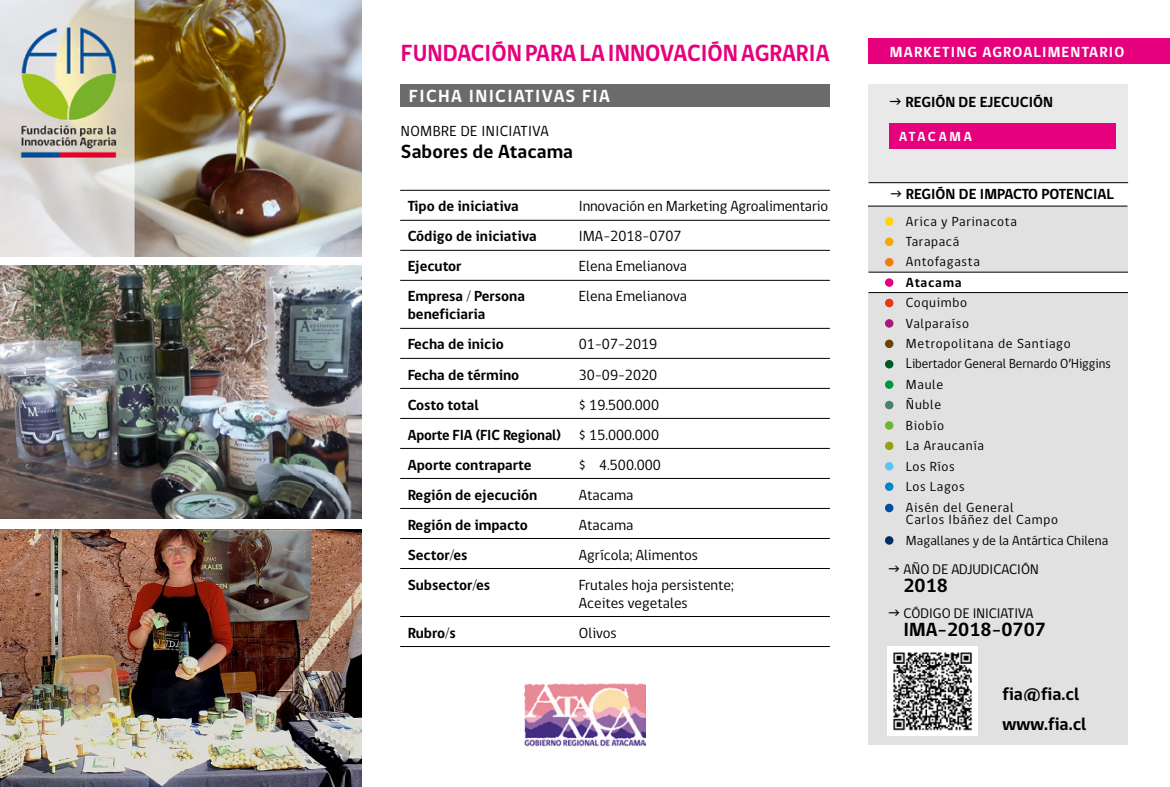
<style>
.page{position:relative;width:1170px;height:787px;background:#fff}
.page>*{position:absolute;margin:0;border:0;box-sizing:border-box;transform-origin:0 0}
.t1{font:700 24px "gob CL";color:#e6007d;scale:.96 1}
.t2{font:700 19.5px "gob CL";color:#000}
.t3{font:700 18px/30px "gob CL";color:#000}
.t4{font:700 18px "gob CL";letter-spacing:.075em;color:#fff}
.t5{font:700 15px/30px "gob CL";color:#000}
.t6{font:15px/18px "gob CL";color:#000}
.t7{font:700 15px "gob CL";letter-spacing:.075em;color:#fff}
.t8{font:15px "gob CL";letter-spacing:.025em;color:#000}
.t9{font:14.25px "gob CL";color:#000}
.t10{font:13.5px/20.5px "gob CL";letter-spacing:.05em;color:#000}
.t11{font:13.5px/20.4px "gob CL";color:#000}
.t12{font:700 13.5px "gob CL";letter-spacing:.05em;color:#000}
.t13{font:700 13.5px "gob CL";letter-spacing:.19em;color:#fff}
.s1{font-weight:400}
.s2{font-size:14.85px}
</style>
<div class="page">
<div style="left:868px;top:292px;width:259px;height:452px;background:#e1e1e1"></div>
<hr style="left:400px;top:190px;width:429px;height:1px;background:#000">
<hr style="left:400px;top:220px;width:429px;height:1px;background:#000">
<hr style="left:400px;top:250px;width:429px;height:1px;background:#000">
<hr style="left:400px;top:280px;width:429px;height:1px;background:#000">
<hr style="left:400px;top:328px;width:429px;height:1px;background:#000">
<hr style="left:400px;top:358px;width:429px;height:1px;background:#000">
<hr style="left:400px;top:388px;width:429px;height:1px;background:#000">
<hr style="left:400px;top:418px;width:429px;height:1px;background:#000">
<hr style="left:400px;top:448px;width:429px;height:1px;background:#000">
<hr style="left:400px;top:478px;width:429px;height:1px;background:#000">
<hr style="left:400px;top:508px;width:429px;height:1px;background:#000">
<hr style="left:400px;top:538px;width:429px;height:1px;background:#000">
<hr style="left:400px;top:568px;width:429px;height:1px;background:#000">
<hr style="left:400px;top:616px;width:429px;height:1px;background:#000">
<hr style="left:400px;top:646px;width:429px;height:1px;background:#000">
<div style="left:868px;top:84px;width:259px;height:99px;background:#e9e9e9"></div>
<div style="left:868px;top:206px;width:259px;height:66px;background:#e1e1e1"></div>
<hr style="left:868px;top:272px;width:259px;height:1px;background:#000">
<hr style="left:868px;top:292px;width:259px;height:1px;background:#000">
<svg style="left:884px;top:217px;width:9px;height:9px"></svg>
<svg style="left:884px;top:237px;width:9px;height:9px"></svg>
<div style="left:884px;top:258px;width:9px;height:8px;background:#ef7d00;border-radius:50%"></div>
<svg style="left:884px;top:278px;width:9px;height:9px"></svg>
<div style="left:884px;top:299px;width:9px;height:8px;background:#e63612;border-radius:50%"></div>
<svg style="left:884px;top:319px;width:9px;height:9px"></svg>
<svg style="left:884px;top:339px;width:9px;height:9px"></svg>
<div style="left:884px;top:360px;width:9px;height:8px;background:#005925;border-radius:50%"></div>
<svg style="left:884px;top:380px;width:9px;height:9px"></svg>
<div style="left:884px;top:401px;width:9px;height:8px;background:#49806e;border-radius:50%"></div>
<svg style="left:884px;top:421px;width:9px;height:9px"></svg>
<svg style="left:884px;top:441px;width:9px;height:9px"></svg>
<div style="left:884px;top:462px;width:9px;height:8px;background:#5bc5f2;border-radius:50%"></div>
<svg style="left:884px;top:482px;width:9px;height:9px"></svg>
<div style="left:884px;top:504px;width:9px;height:8px;background:#004e9e;border-radius:50%"></div>
<div style="left:884px;top:536px;width:9px;height:8px;background:#002f62;border-radius:50%"></div>
<div style="left:889px;top:123px;width:226px;height:26px;background:#e6007d"></div>
<div style="left:868px;top:38px;width:301px;height:26px;background:#e6007d"></div>
<hr style="left:868px;top:182px;width:259px;height:1px;background:#000">
<hr style="left:867px;top:206px;width:260px;height:1px;background:#000">
<div style="left:400px;top:84px;width:429px;height:23px;background:#6b6b6a"></div>
<img style="left:887px;top:646px;width:89px;height:90px">
<img style="left:0;top:0;width:361px;height:256px">
<img style="left:0;top:265px;width:361px;height:253px">
<img style="left:0;top:529px;width:361px;height:258px">
<img style="left:524px;top:683px;width:122px;height:63px">
<h1 class="t1" style="left:401px;top:37px;width:448px">FUNDACIÓN PARA LA INNOVACIÓN AGRARIA</h1>
<p class="t4" style="left:409px;top:83px;width:203px">FICHA INICIATIVAS FIA</p>
<p class="t8" style="left:401px;top:121px;width:149px">NOMBRE DE INICIATIVA</p>
<h2 class="t2" style="left:401px;top:138px;width:174px">Sabores de Atacama</h2>
<p class="t5" style="left:407px;top:192px;width:113px">Tipo de iniciativa</p>
<p class="t6" style="left:579px;top:198px;width:251px">Innovación en Marketing Agroalimentario</p>
<p class="t5" style="left:407px;top:222px;width:131px">Código de iniciativa</p>
<p class="t6" style="left:579px;top:228px;width:104px">IMA-2018-0707</p>
<p class="t5" style="left:407px;top:252px;width:55px">Ejecutor</p>
<p class="t6" style="left:579px;top:258px;width:110px">Elena Emelianova</p>
<p class="t5" style="left:407px;top:282px;width:119px">Empresa / Persona</p>
<p class="t6" style="left:579px;top:288px;width:110px">Elena Emelianova</p>
<p class="t5" style="left:407px;top:300px;width:98px">beneficiaria<br>Fecha de inicio</p>
<p class="t6" style="left:579px;top:336px;width:80px">01-07-2019</p>
<p class="t5" style="left:407px;top:360px;width:113px">Fecha de término</p>
<p class="t6" style="left:579px;top:366px;width:80px">30-09-2020</p>
<p class="t5" style="left:407px;top:390px;width:73px">Costo total</p>
<p class="t5" style="left:407px;top:390px;width:253px;text-align:justify;text-indent:171px"><span class="s1">$ 19.500.000<br></span>Aporte FIA (FIC Regional) <span class="s1">$ 15.000.000<br></span>Aporte contraparte</p>
<p class="t6" style="left:579px;top:456px;width:84px">$ 4.500.000</p>
<p class="t5" style="left:407px;top:480px;width:131px">Región de ejecución</p>
<p class="t6" style="left:579px;top:486px;width:56px">Atacama</p>
<p class="t5" style="left:407px;top:510px;width:122px">Región de impacto</p>
<p class="t6" style="left:579px;top:516px;width:56px">Atacama</p>
<p class="t5" style="left:407px;top:540px;width:61px">Sector/es</p>
<p class="t6" style="left:579px;top:546px;width:121px">Agrícola; Alimentos</p>
<p class="t5" style="left:407px;top:570px;width:84px">Subsector/es</p>
<p class="t6" style="left:579px;top:576px;width:156px">Frutales hoja persistente;<br>Aceites vegetales</p>
<p class="t5" style="left:407px;top:618px;width:50px">Rubro/s</p>
<p class="t6" style="left:579px;top:624px;width:39px">Olivos</p>
<p class="t7" style="left:889px;top:42px;width:236px">MARKETING AGROALIMENTARIO</p>
<p class="t5" style="left:905px;top:87px;width:149px">REGIÓN DE EJECUCIÓN</p>
<p class="t13" style="left:899px;top:127px;width:74px">ATACAMA</p>
<p class="t5" style="left:905px;top:180px;width:210px">REGIÓN DE IMPACTO POTENCIAL</p>
<p class="t10" style="left:905px;top:211px;width:112px">Arica y Parinacota<br>Tarapacá<br>Antofagasta</p>
<p class="t12" style="left:905px;top:273px;width:57px">Atacama</p>
<p class="t10" style="left:905px;top:293px;width:206px">Coquimbo<br>Valparaíso<br>Metropolitana de Santiago<br><span class="s2">L</span>ibertador General Bernardo O’Higgins<br>Maule<br>Ñuble<br>Biobío<br>La Araucanía<br>Los Ríos<br>Los Lagos<br>Aisén del General</p>
<p class="t11" style="left:905px;top:510px;width:204px">Carlos Ibáñez del Campo<br>Magallanes y de la Antártica Chilena</p>
<p class="t9" style="left:903px;top:559px;width:137px">AÑO DE ADJUDICACIÓN</p>
<h2 class="t2" style="left:903px;top:572px;width:46px">2018</h2>
<p class="t9" style="left:903px;top:603px;width:131px">CÓDIGO DE INICIATIVA</p>
<h2 class="t2" style="left:903px;top:615px;width:144px">IMA-2018-0707</h2>
<p class="t3" style="left:1002px;top:679px;width:85px">fia@fia.cl www.fia.cl</p>
</div>
